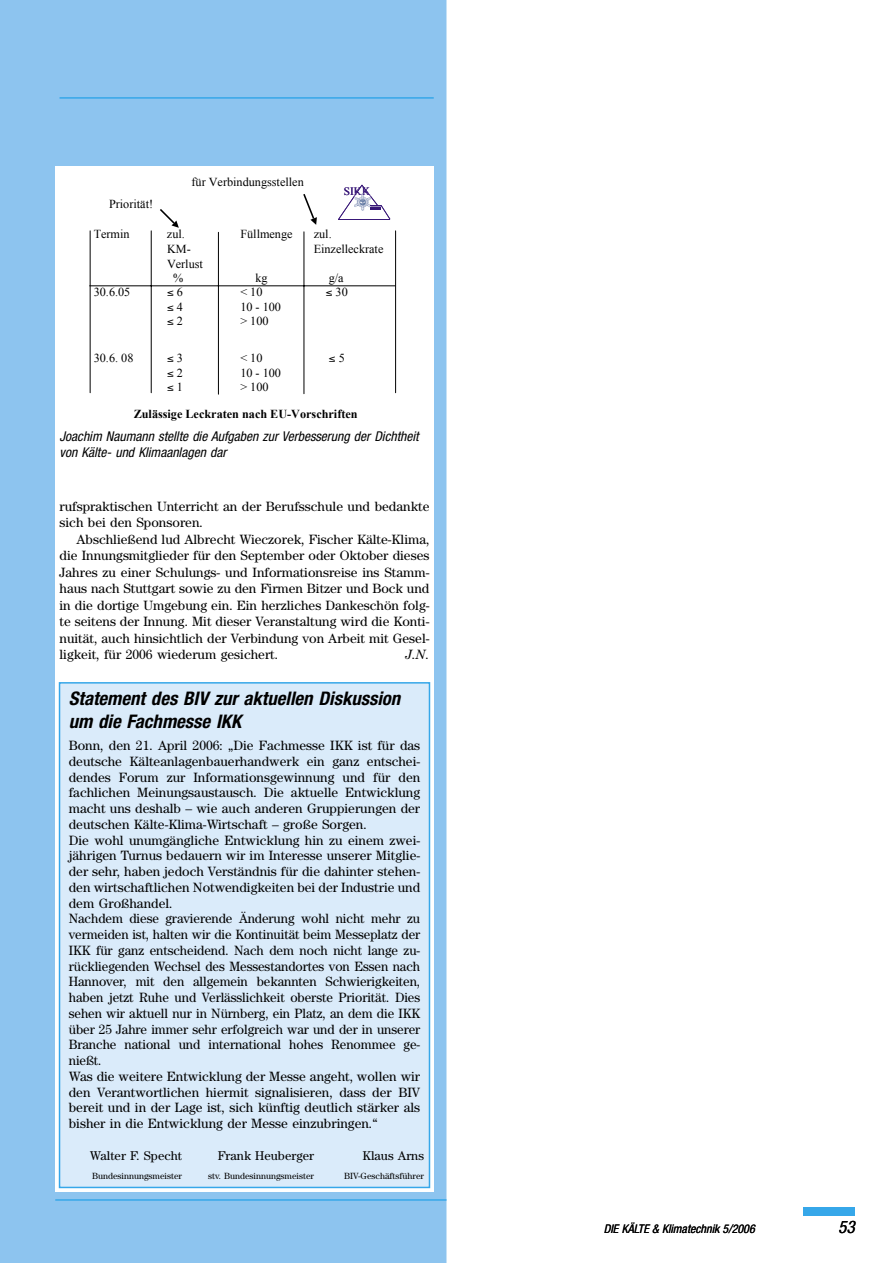
<style>
.page{position:relative;width:893px;height:1263px;background:#fff}
.page>*{position:absolute;margin:0;border:0;box-sizing:border-box;transform-origin:0 0}
.KK_07b_ZÜ_2zeilig{font:italic 700 condensed 18.75px/22.5px "Helvetica Neue LT Std";color:#000}
.t1{font:italic condensed 17.25px "Helvetica Neue LT Std";color:#000}
.KK_06_Grundtext_ohne_Einzug{font:13.5px/15.8px "Century Std";color:#000;text-align:justify}
.KK_05_Grundtext{font:13.5px/16.5px "Century Std";color:#000}
.KK_09_Bildunterschrift{font:italic condensed 13.5px/15.8px "Helvetica Neue LT Std";color:#000}
.KK_05_Grundtext-2{font:italic 13.5px "Century Std";color:#000}
.KK_06_Grundtext_ohne_Einzug-2{font:12.75px "Century Std";color:#000}
.t2{font:12.15px/14.7px "Times New Roman";color:#000}
.t3{font:700 12.15px "Times New Roman";color:#000}
.t4{font:italic condensed 12px "Helvetica Neue LT Std";color:#000}
.t5{font:11.25px "Times New Roman";color:#381778}
.KK_06_Grundtext_ohne_Einzug-3{font:9px "Century Std";color:#000}
</style>
<div class="page">
<div style="left:804px;top:1208px;width:51px;height:8px;background:#36a7e9"></div>
<div style="left:0;top:0;width:446px;height:1263px;background:#8dc4ef"></div>
<hr style="left:55px;top:1199px;width:391px;height:2px;background:#36a7e9">
<div style="left:55px;top:166px;width:379px;height:1026px;background:#fff"></div>
<hr style="left:339px;top:219px;width:51px;height:1px;background:#381778">
<svg style="left:338px;top:185px;width:52px;height:34px"></svg>
<hr style="left:90px;top:286px;width:305px;height:1px;background:#000">
<hr style="left:151px;top:231px;width:1px;height:162px;background:#000">
<hr style="left:218px;top:232px;width:1px;height:162px;background:#000">
<hr style="left:304px;top:232px;width:1px;height:162px;background:#000">
<hr style="left:395px;top:231px;width:1px;height:162px;background:#000">
<hr style="left:90px;top:231px;width:1px;height:162px;background:#000">
<svg style="left:160px;top:209px;width:19px;height:19px"></svg>
<svg style="left:303px;top:194px;width:14px;height:31px"></svg>
<hr style="left:60px;top:97px;width:374px;height:2px;background:#36a7e9">
<div style="left:60px;top:683px;width:369px;height:504px;background:#daebfa"></div>
<div style="left:59px;top:682px;width:371px;height:506px;border:2px solid #36a7e9"></div>
<p class="t2" style="left:109px;top:197px;width:46px">Priorität!</p>
<p class="t2" style="left:191px;top:176px;width:114px">für Verbindungsstellen</p>
<p class="t5" style="left:344px;top:184px;width:28px">SIKK</p>
<p class="t2" style="left:94px;top:228px;width:37px">Termin</p>
<p class="t2" style="left:167px;top:228px;width:20px">zul.</p>
<p class="t2" style="left:240px;top:228px;width:54px">Füllmenge</p>
<p class="t2" style="left:314px;top:228px;width:20px">zul.</p>
<p class="t2" style="left:167px;top:243px;width:25px">KM-</p>
<p class="t2" style="left:314px;top:243px;width:71px">Einzelleckrate</p>
<p class="t2" style="left:173px;top:257px;width:31px;text-indent:-6px">Verlust %</p>
<p class="t2" style="left:255px;top:272px;width:14px">kg</p>
<p class="t2" style="left:329px;top:272px;width:16px">g/a</p>
<p class="t2" style="left:94px;top:286px;width:38px">30.6.05</p>
<p class="t2" style="left:177px;top:286px;width:8px">6</p>
<p class="t2" style="left:240px;top:286px;width:24px">&lt; 10</p>
<p class="t2" style="left:336px;top:286px;width:14px">30</p>
<p class="t2" style="left:177px;top:300px;width:8px">4</p>
<p class="t2" style="left:240px;top:300px;width:42px">10 - 100</p>
<p class="t2" style="left:177px;top:315px;width:8px">2</p>
<p class="t2" style="left:240px;top:315px;width:30px">&gt; 100</p>
<p class="t2" style="left:94px;top:352px;width:41px">30.6. 08</p>
<p class="t2" style="left:177px;top:352px;width:8px">3</p>
<p class="t2" style="left:240px;top:352px;width:24px">&lt; 10</p>
<p class="t2" style="left:339px;top:352px;width:8px">5</p>
<p class="t2" style="left:177px;top:366px;width:8px">2</p>
<p class="t2" style="left:240px;top:366px;width:42px">10 - 100</p>
<p class="t2" style="left:177px;top:381px;width:8px">1</p>
<p class="t2" style="left:240px;top:381px;width:30px">&gt; 100</p>
<p class="t3" style="left:134px;top:410px;width:225px">Zulässige Leckraten nach EU-Vorschriften</p>
<p class="KK_09_Bildunterschrift" style="left:60px;top:429px;width:361px">Joachim Naumann stellte die Aufgaben zur Verbesserung der Dichtheit von Kälte- und Klimaanlagen dar</p>
<p class="KK_05_Grundtext" style="left:60px;top:498px;width:371px">rufspraktischen Unterricht an der Berufsschule und bedankte sich bei den Sponsoren.</p>
<p class="KK_05_Grundtext" style="left:60px;top:531px;width:371px;text-align:justify;text-indent:17px">Abschließend lud Albrecht Wieczorek, Fischer Kälte-Klima, die Innungsmitglieder für den September oder Oktober dieses Jahres zu einer Schulungs- und Informationsreise ins Stamm&shy;haus nach Stuttgart sowie zu den Firmen Bitzer und Bock und in die dortige Umgebung ein. Ein herzliches Dankeschön folg&shy;te seitens der Innung. Mit dieser Veranstaltung wird die Konti&shy;nuität, auch hinsichtlich der Verbindung von Arbeit mit Gesel&shy;ligkeit, für 2006 wiederum gesichert.</p>
<p class="KK_05_Grundtext-2" style="left:405px;top:647px;width:26px">J.N.</p>
<p class="KK_07b_ZÜ_2zeilig" style="left:69px;top:688px;width:333px">Statement des BIV zur aktuellen Diskussion um die Fachmesse IKK</p>
<p class="KK_06_Grundtext_ohne_Einzug" style="left:69px;top:737px;width:353px">Bonn, den 21. April 2006: „Die Fachmesse IKK ist für das deutsche Kälteanlagenbauerhandwerk ein ganz entschei&shy;dendes Forum zur Informationsgewinnung und für den fachlichen Meinungsaustausch. Die aktuelle Entwicklung macht uns deshalb – wie auch anderen Gruppierungen der deutschen Kälte-Klima-Wirtschaft – große Sorgen.</p>
<p class="KK_06_Grundtext_ohne_Einzug" style="left:69px;top:832px;width:353px">Die wohl unumgängliche Entwicklung hin zu einem zwei&shy;jährigen Turnus bedauern wir im Interesse unserer Mitglie&shy;der sehr, haben jedoch Verständnis für die dahinter stehen&shy;den wirtschaftlichen Notwendigkeiten bei der Industrie und dem Großhandel.</p>
<p class="KK_06_Grundtext_ohne_Einzug" style="left:69px;top:911px;width:353px">Nachdem diese gravierende Änderung wohl nicht mehr zu vermeiden ist, halten wir die Kontinuität beim Messeplatz der IKK für ganz entscheidend. Nach dem noch nicht lange zu&shy;rückliegenden Wechsel des Messestandortes von Essen nach Hannover, mit den allgemein bekannten Schwierigkeiten, haben jetzt Ruhe und Verlässlichkeit oberste Priorität. Dies sehen wir aktuell nur in Nürnberg, ein Platz, an dem die IKK über 25 Jahre immer sehr erfolgreich war und der in unserer Branche national und international hohes Renommee ge&shy;nießt.</p>
<p class="KK_06_Grundtext_ohne_Einzug" style="left:69px;top:1068px;width:353px">Was die weitere Entwicklung der Messe angeht, wollen wir den Verantwortlichen hiermit signalisieren, dass der BIV bereit und in der Lage ist, sich künftig deutlich stärker als bisher in die Entwicklung der Messe einzubringen.“</p>
<p class="KK_06_Grundtext_ohne_Einzug-2" style="left:90px;top:1148px;width:94px">Walter F. Specht</p>
<p class="KK_06_Grundtext_ohne_Einzug-2" style="left:218px;top:1148px;width:98px">Frank Heuberger</p>
<p class="KK_06_Grundtext_ohne_Einzug-2" style="left:363px;top:1148px;width:63px">Klaus Arns</p>
<p class="KK_06_Grundtext_ohne_Einzug-3" style="left:92px;top:1170px;width:92px">Bundesinnungsmeister</p>
<p class="KK_06_Grundtext_ohne_Einzug-3" style="left:208px;top:1170px;width:108px">stv. Bundesinnungsmeister</p>
<p class="KK_06_Grundtext_ohne_Einzug-3" style="left:344px;top:1170px;width:82px">BIV-Geschäftsführer</p>
<p class="t4" style="left:604px;top:1222px;width:152px">DIE KÄLTE &amp; Klimatechnik 5/2006</p>
<p class="t1" style="left:838px;top:1217px;width:18px">53</p>
</div>
